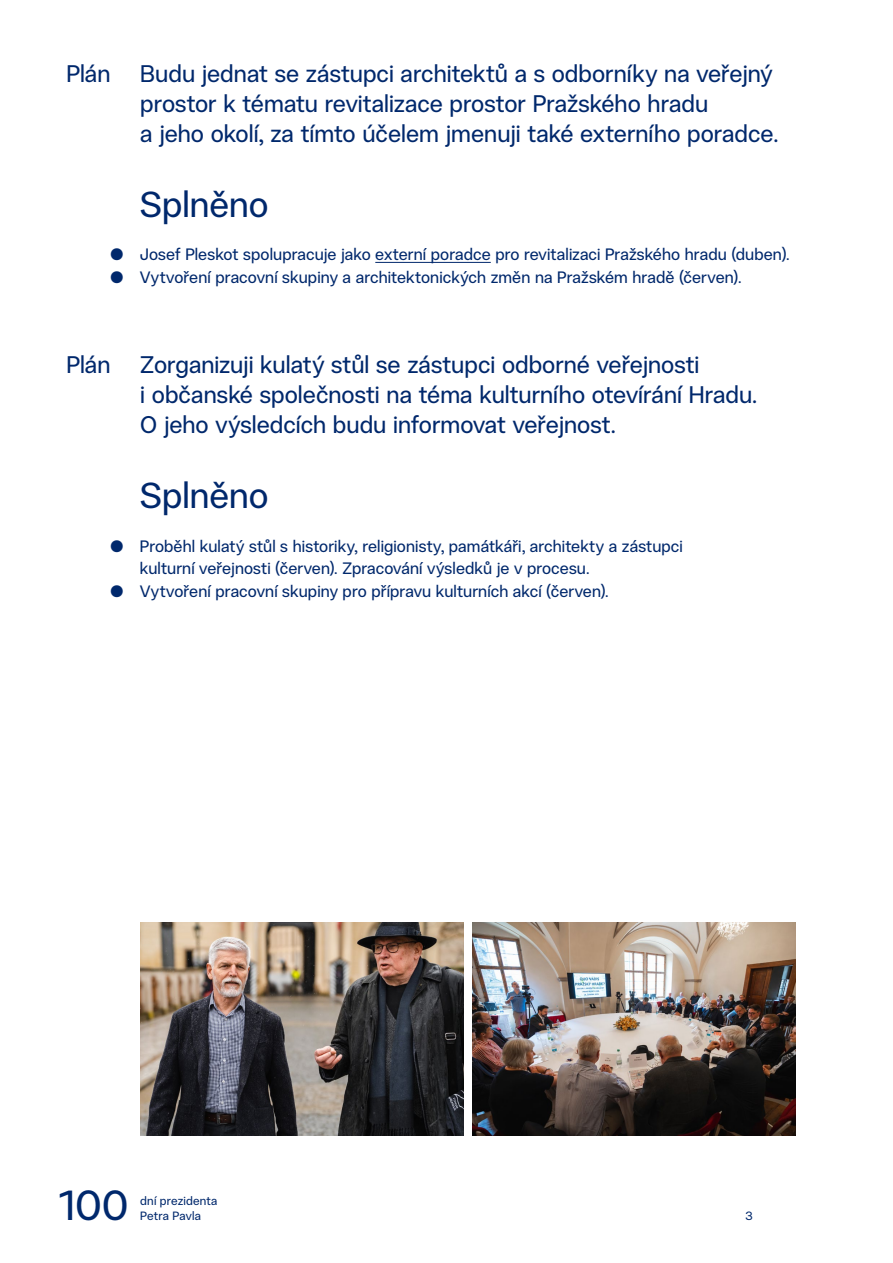
<style>
.page{position:relative;width:893px;height:1263px;background:#fff}
.page>*{position:absolute;margin:0;border:0;box-sizing:border-box;transform-origin:0 0}
.t1{font:42px "PPP Sans";color:#00286c}
.t2{font:36px "PPP Sans";color:#00286c}
.t3{font:24px/30px "PPP Sans";color:#00286c}
.t4{font:16.5px/22.5px "PPP Sans";letter-spacing:.005em;color:#00286c}
.t5{font:12px/15px "PPP Sans";letter-spacing:.015em;color:#00286c}
</style>
<div class="page">
<hr style="left:375px;top:262px;width:116px;height:1px;background:#00286c">
<img style="left:140px;top:923px;width:323px;height:212px">
<img style="left:472px;top:923px;width:323px;height:212px">
<h3 class="t3" style="left:140px;top:59px;width:640px;text-indent:-74px">Plán Budu jednat se zástupci architektů a s odborníky na veřejný prostor k tématu revitalizace prostor Pražského hradu<br>a jeho okolí, za tímto účelem jmenuji také externího poradce.</h3>
<h2 class="t2" style="left:140px;top:182px;width:130px">Splněno</h2>
<p class="t4" style="left:111px;top:244px;width:681px">● Josef Pleskot spolupracuje jako externí poradce pro revitalizaci Pražského hradu (duben).</p>
<p class="t4" style="left:111px;top:266px;width:632px">● Vytvoření pracovní skupiny a architektonických změn na Pražském hradě (červen).</p>
<h3 class="t3" style="left:140px;top:350px;width:619px;text-indent:-74px">Plán Zorganizuji kulatý stůl se zástupci odborné veřejnosti<br>i občanské společnosti na téma kulturního otevírání Hradu.<br>O jeho výsledcích budu informovat veřejnost.</h3>
<h2 class="t2" style="left:140px;top:473px;width:130px">Splněno</h2>
<p class="t4" style="left:140px;top:535px;width:544px;text-indent:-29px">● Proběhl kulatý stůl s historiky, religionisty, památkáři, architekty a zástupci kulturní veřejnosti (červen). Zpracování výsledků je v procesu.</p>
<p class="t4" style="left:111px;top:580px;width:500px">● Vytvoření pracovní skupiny pro přípravu kulturních akcí (červen).</p>
<h1 class="t1" style="left:60px;top:1180px;width:71px">100</h1>
<p class="t5" style="left:140px;top:1194px;width:79px">dní prezidenta<br>Petra Pavla</p>
<p class="t5" style="left:745px;top:1209px;width:9px">3</p>
</div>
